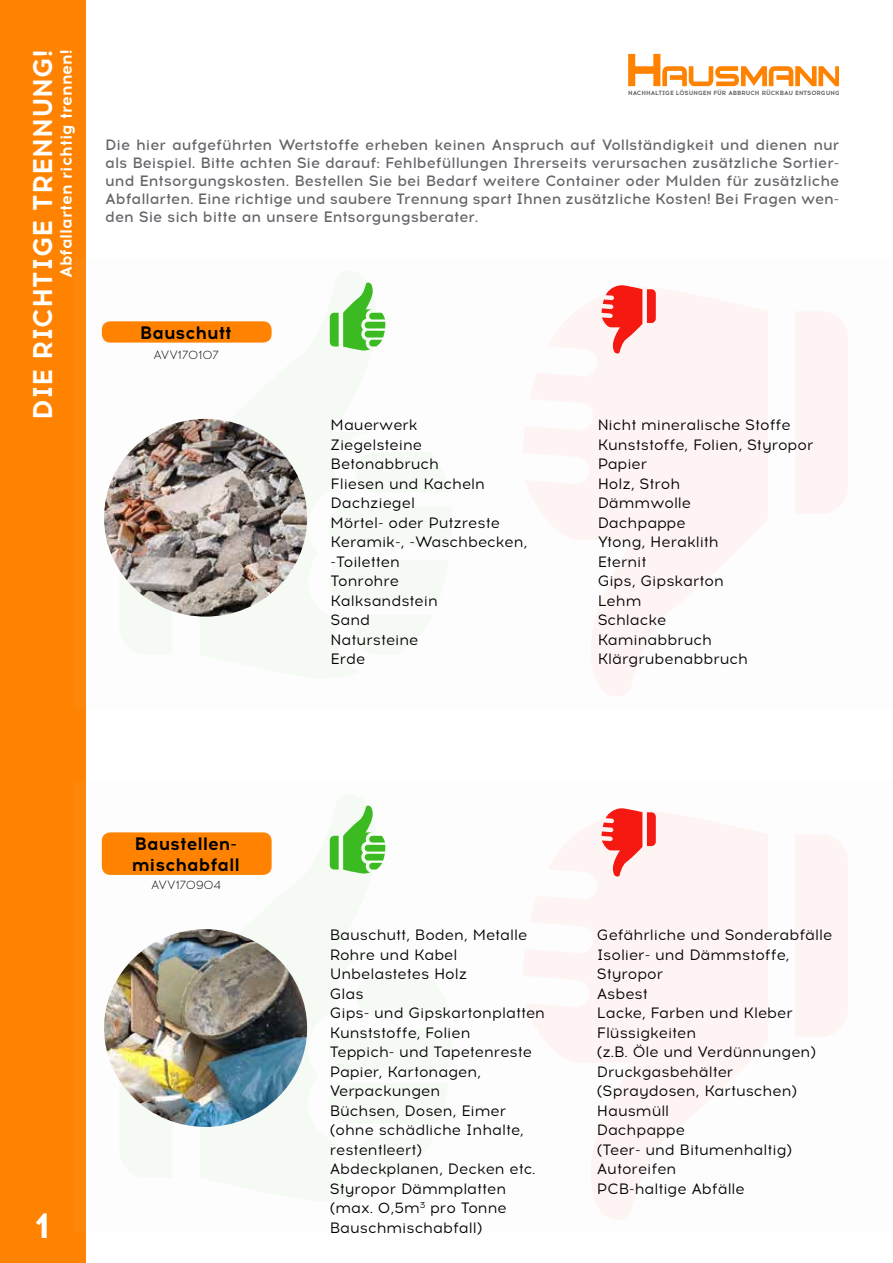
<style>
.page{position:relative;width:893px;height:1263px;background:#fff}
.page>*{position:absolute;margin:0;border:0;box-sizing:border-box;transform-origin:0 0}
.t1{font:700 36px "Acrom";color:#fff}
.t2{font:700 27px "Acrom";color:#fff}
.t3{font:700 18px/21.6px "Acrom";color:#000}
.t4{font:700 16.5px "Acrom";color:#fff}
.t5{font:15px/19.5px "Acrom";color:#000}
.t6{font:500 15px/18px "Acrom";color:#636569;text-align:justify}
.t7{font:300 12px "Acrom";color:#000}
.t8{font:700 6.15px "Acrom";color:#636569}
</style>
<div class="page">
<svg style="left:628px;top:54px;width:211px;height:32px"></svg>
<div style="left:0;top:0;width:85px;height:1263px;background:#ff8300"></div>
<div style="left:74px;top:781px;width:819px;height:451px;background:#fdfdfd"></div>
<svg style="left:330px;top:805px;width:55px;height:68px"></svg>
<svg style="left:601px;top:808px;width:55px;height:68px"></svg>
<div style="left:74px;top:258px;width:819px;height:451px;background:#fdfdfd"></div>
<div style="left:102px;top:321px;width:170px;height:22px;background:#ff8300;border-radius:9px"></div>
<img style="left:104px;top:419px;width:203px;height:198px">
<div style="left:102px;top:832px;width:170px;height:43px;background:#ff8300;border-radius:9px"></div>
<img style="left:104px;top:929px;width:203px;height:198px">
<svg style="left:330px;top:282px;width:55px;height:68px"></svg>
<svg style="left:601px;top:285px;width:55px;height:68px"></svg>
<h2 class="t2" style="left:24px;top:420px;width:371px;rotate:-90deg">DIE RICHTIGE TRENNUNG!</h2>
<p class="t4" style="left:54px;top:278px;width:230px;rotate:-90deg">Abfallarten richtig trennen!</p>
<p class="t8" style="left:628px;top:89px;width:213px">NACHHALTIGE LÖSUNGEN FÜR ABBRUCH RÜCKBAU ENTSORGUNG</p>
<p class="t6" style="left:105px;top:137px;width:736px">Die hier aufgeführten Wertstoffe erheben keinen Anspruch auf Vollständigkeit und dienen nur als Beispiel. Bitte achten Sie darauf: Fehlbefüllungen Ihrerseits verursachen zusätzliche Sortier&shy;und Entsorgungskosten. Bestellen Sie bei Bedarf weitere Container oder Mulden für zusätzliche Abfallarten. Eine richtige und saubere Trennung spart Ihnen zusätzliche Kosten! Bei Fragen wen&shy;den Sie sich bitte an unsere Entsorgungsberater.</p>
<p class="t3" style="left:140px;top:322px;width:93px">Bauschutt</p>
<p class="t7" style="left:153px;top:347px;width:67px">AVV170107</p>
<p class="t5" style="left:331px;top:416px;width:198px">Mauerwerk<br>Ziegelsteine<br>Betonabbruch<br>Fliesen und Kacheln<br>Dachziegel<br>Mörtel- oder Putzreste<br>Keramik-, -Waschbecken, -Toiletten<br>Tonrohre<br>Kalksandstein<br>Sand<br>Natursteine<br>Erde</p>
<p class="t5" style="left:598px;top:416px;width:217px">Nicht mineralische Stoffe<br>Kunststoffe, Folien, Styropor<br>Papier<br>Holz, Stroh<br>Dämmwolle<br>Dachpappe<br>Ytong, Heraklith<br>Eternit<br>Gips, Gipskarton<br>Lehm<br>Schlacke<br>Kaminabbruch<br>Klärgrubenabbruch</p>
<p class="t3" style="left:132px;top:833px;width:110px">Baustellen&shy;mischabfall</p>
<p class="t7" style="left:151px;top:878px;width:71px">AVV170904</p>
<h1 class="t1" style="left:34px;top:1199px;width:18px">1</h1>
<p class="t5" style="left:330px;top:926px;width:217px">Bauschutt, Boden, Metalle<br>Rohre und Kabel<br>Unbelastetes Holz<br>Glas<br>Gips- und Gipskartonplatten<br>Kunststoffe, Folien<br>Teppich- und Tapetenreste<br>Papier, Kartonagen,<br>Verpackungen<br>Büchsen, Dosen, Eimer (ohne schädliche Inhalte, restentleert)<br>Abdeckplanen, Decken etc.<br>Styropor Dämmplatten (max. 0,5m<sup>3</sup> pro Tonne<br>Bauschmischabfall)</p>
<p class="t5" style="left:597px;top:926px;width:237px">Gefährliche und Sonderabfälle<br>Isolier- und Dämmstoffe,<br>Styropor<br>Asbest<br>Lacke, Farben und Kleber<br>Flüssigkeiten<br>(z.B. Öle und Verdünnungen)<br>Druckgasbehälter (Spraydosen, Kartuschen)<br>Hausmüll<br>Dachpappe<br>(Teer- und Bitumenhaltig)<br>Autoreifen<br>PCB-haltige Abfälle</p>
</div>
